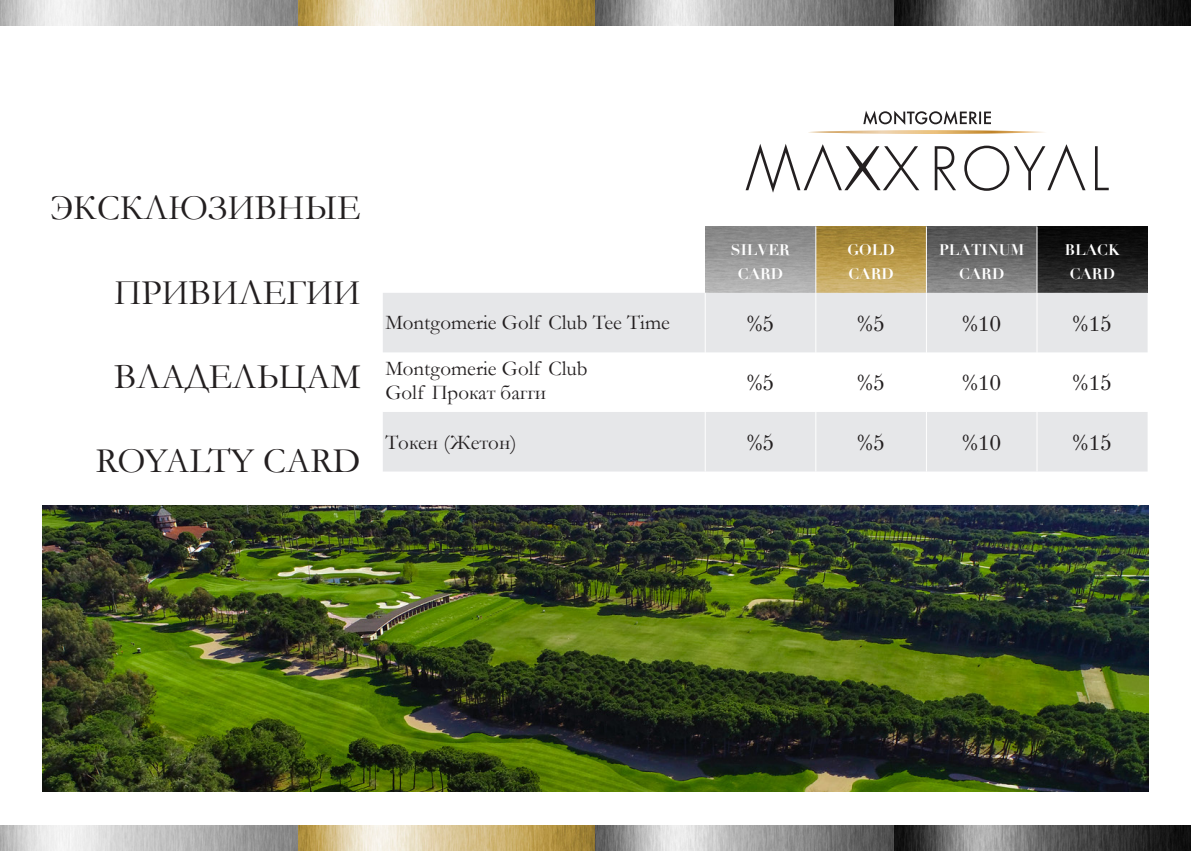
<style>
.page{position:relative;width:1191px;height:851px;background:#fff}
.page>*{position:absolute;margin:0;border:0;box-sizing:border-box;transform-origin:0 0}
.Baslik1{font:36px "Garamond";color:#231f20}
.dipnot{font:21px "Garamond";color:#231f20}
.t1{font:21px "Theano Didot";color:#231f20}
.t2{font:700 15px/24px "Didot";color:#fff;text-align:center}
</style>
<div class="page">
<img style="left:0;top:0;width:1191px;height:26px">
<img style="left:0;top:825px;width:1191px;height:25px">
<img style="left:705px;top:226px;width:442px;height:67px">
<svg style="left:383px;top:293px;width:764px;height:178px;fill:#e6e7e9"></svg>
<hr style="left:815px;top:226px;width:1px;height:67px;background:#fff">
<hr style="left:926px;top:226px;width:1px;height:67px;background:#fff">
<hr style="left:1036px;top:226px;width:1px;height:67px;background:#fff">
<hr style="left:704px;top:293px;width:1px;height:59px;background:#fff">
<hr style="left:815px;top:293px;width:1px;height:59px;background:#fff">
<hr style="left:926px;top:293px;width:1px;height:59px;background:#fff">
<hr style="left:1036px;top:293px;width:1px;height:59px;background:#fff">
<hr style="left:704px;top:352px;width:1px;height:60px;background:#fff">
<hr style="left:815px;top:352px;width:1px;height:60px;background:#fff">
<hr style="left:926px;top:352px;width:1px;height:60px;background:#fff">
<hr style="left:1036px;top:352px;width:1px;height:60px;background:#fff">
<hr style="left:704px;top:412px;width:1px;height:59px;background:#fff">
<hr style="left:815px;top:412px;width:1px;height:59px;background:#fff">
<hr style="left:926px;top:412px;width:1px;height:59px;background:#fff">
<hr style="left:1036px;top:412px;width:1px;height:59px;background:#fff">
<svg style="left:745px;top:144px;width:363px;height:49px"></svg>
<svg style="left:808px;top:111px;width:236px;height:23px"></svg>
<img style="left:43px;top:505px;width:1105px;height:286px">
<p class="Baslik1" style="left:50px;top:184px;width:312px">ЭКСКЛЮЗИВНЫЕ</p>
<p class="Baslik1" style="left:114px;top:268px;width:248px">ПРИВИЛЕГИИ</p>
<p class="Baslik1" style="left:114px;top:352px;width:248px">ВЛАДЕЛЬЦАМ</p>
<p class="Baslik1" style="left:96px;top:436px;width:266px">ROYALTY CARD</p>
<p class="t2" style="left:731px;top:238px;width:61px">SILVER<br>CARD</p>
<p class="t2" style="left:847px;top:238px;width:49px;text-align:left">GOLD<br>CARD</p>
<p class="t2" style="left:939px;top:238px;width:87px">PLATINUM<br>CARD</p>
<p class="t2" style="left:1064px;top:238px;width:56px">BLACK<br>CARD</p>
<p class="dipnot" style="left:385px;top:309px;width:286px">Montgomerie Golf Club Tee Time</p>
<p class="t1" style="left:746px;top:310px;width:29px">%5</p>
<p class="t1" style="left:857px;top:310px;width:29px">%5</p>
<p class="t1" style="left:962px;top:310px;width:41px">%10</p>
<p class="t1" style="left:1072px;top:310px;width:41px">%15</p>
<p class="dipnot" style="left:385px;top:354px;width:204px">Montgomerie Golf Club</p>
<p class="dipnot" style="left:385px;top:378px;width:162px">Golf Прокат багги</p>
<p class="t1" style="left:746px;top:370px;width:29px">%5</p>
<p class="t1" style="left:857px;top:370px;width:29px">%5</p>
<p class="t1" style="left:962px;top:370px;width:41px">%10</p>
<p class="t1" style="left:1072px;top:370px;width:41px">%15</p>
<p class="dipnot" style="left:385px;top:428px;width:133px">Tокен (Жетон)</p>
<p class="t1" style="left:746px;top:429px;width:29px">%5</p>
<p class="t1" style="left:857px;top:429px;width:29px">%5</p>
<p class="t1" style="left:962px;top:429px;width:41px">%10</p>
<p class="t1" style="left:1072px;top:429px;width:41px">%15</p>
</div>
